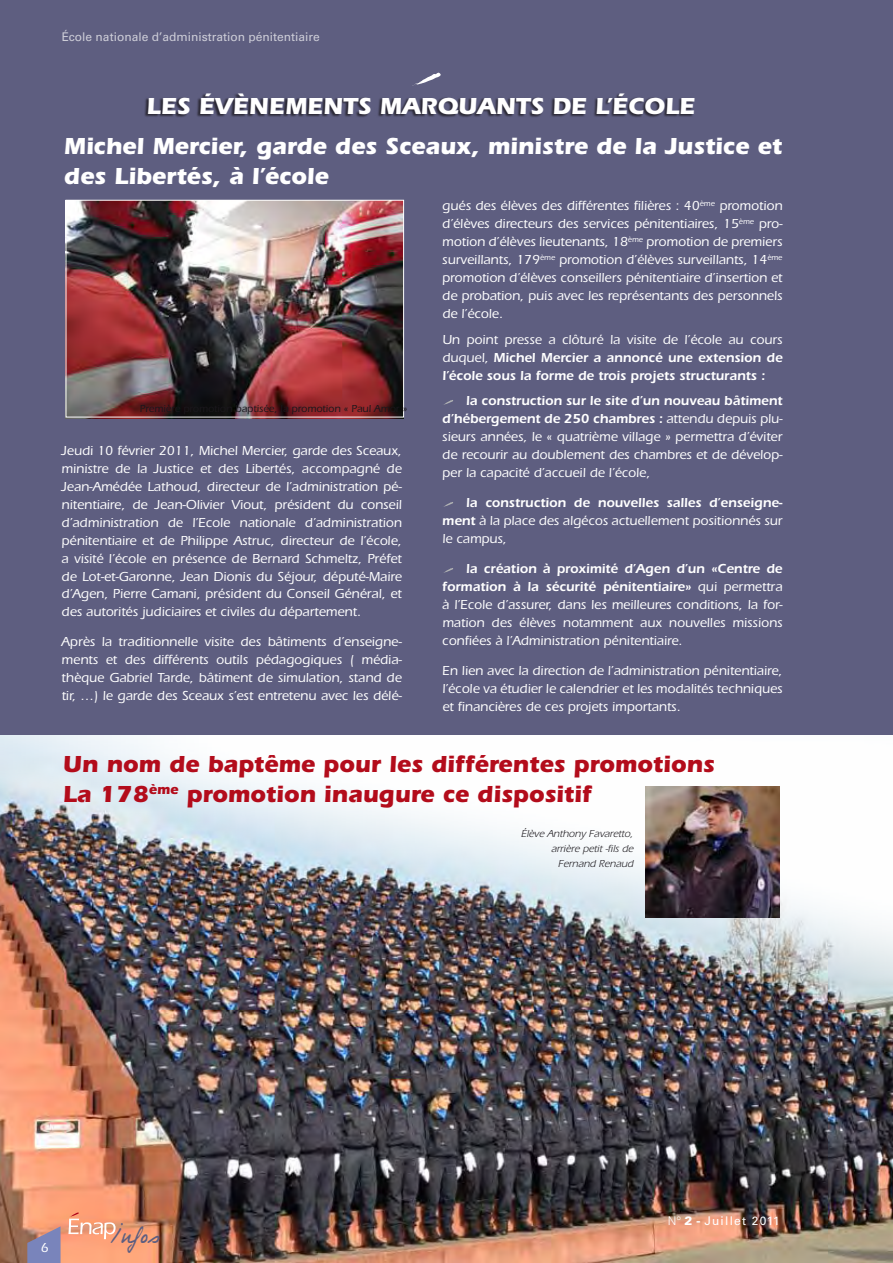
<style>
.page{position:relative;width:893px;height:1263px;background:#fff}
.page>*{position:absolute;margin:0;border:0;box-sizing:border-box;transform-origin:0 0}
.t1{font:700 24px/30px "Itc Eras";color:#fff}
.t2{font:700 24px/30px "Itc Eras";color:#b30c1b}
.t3{font:19.05px "Philing";color:#5e5e80}
.t4{font:500 13.5px/18px "Itc Eras";color:#fff;text-align:justify}
.t5{font:600 13.5px/18px "Itc Eras";color:#fff;text-align:justify}
.t6{font:12px "Univers";color:#fff}
.t7{font:12px "Univers";letter-spacing:.1em;color:#fff}
.t8{font:italic 10.5px/15px "Itc Eras";color:#1a171c;text-align:right}
.t9{font:500 10.5px "Itc Eras";color:#1a171c}
.s1{font-weight:500}
.s2{font-weight:600}
.s3{font-weight:300}
.s4{font-weight:900}
</style>
<div class="page">
<img style="left:0;top:1089px;width:893px;height:174px">
<img style="left:0;top:734px;width:893px;height:355px">
<div style="left:0;top:0;width:893px;height:734px;background:#5e5e80"></div>
<svg style="left:412px;top:72px;width:29px;height:14px"></svg>
<svg style="left:444px;top:400px;width:9px;height:5px"></svg>
<svg style="left:444px;top:502px;width:9px;height:5px"></svg>
<svg style="left:444px;top:568px;width:9px;height:5px"></svg>
<svg style="left:27px;top:1226px;width:34px;height:37px"></svg>
<svg style="left:68px;top:1212px;width:48px;height:27px"></svg>
<img style="left:66px;top:202px;width:338px;height:216px">
<div style="left:66px;top:200px;width:338px;height:217px;border:1px solid #fff"></div>
<div style="left:144px;top:93px;width:551px;height:25px;background:#1a171c;opacity:.75"></div>
<img style="left:646px;top:787px;width:134px;height:131px">
<p class="t6" style="left:62px;top:29px;width:260px">École nationale d’administration pénitentiaire</p>
<h1 class="t1" style="left:147px;top:91px;width:15px">les</h1>
<h1 class="t1" style="left:199px;top:91px;width:89px">évèneme</h1>
<h1 class="t1" style="left:323px;top:91px;width:77px">nts mar</h1>
<h1 class="t1" style="left:437px;top:91px;width:259px">quants DE L’éCOLE</h1>
<h1 class="t1" style="left:64px;top:131px;width:720px">Michel Mercier, garde des Sceaux, ministre de la Justice et des Libertés, à l’école</h1>
<p class="t9" style="left:140px;top:402px;width:269px">Première promotion baptisée, la promotion « Paul Amor »</p>
<p class="t4" style="left:62px;top:441px;width:342px">Jeudi 10 février 2011, Michel Mercier, garde des Sceaux, ministre de la Justice et des Libertés, accompagné de Jean-Amédée Lathoud, directeur de l’administration pé&shy;nitentiaire, de Jean-Olivier Viout, président du conseil d’administration de l’Ecole nationale d’administration pénitentiaire et de Philippe Astruc, directeur de l’école, a visité l’école en présence de Bernard Schmeltz, Préfet de Lot-et-Garonne, Jean Dionis du Séjour, député-Maire d’Agen, Pierre Camani, président du Conseil Général, et des autorités judiciaires et civiles du département.</p>
<p class="t4" style="left:62px;top:633px;width:342px">Après la traditionnelle visite des bâtiments d’enseigne&shy;ments et des différents outils pédagogiques ( média&shy;thèque Gabriel Tarde, bâtiment de simulation, stand de tir, …) le garde des Sceaux s’est entretenu avec les délé-</p>
<p class="t4" style="left:442px;top:197px;width:342px">gués des élèves des différentes filières : 40<sup>ème</sup> promotion d’élèves directeurs des services pénitentiaires, 15<sup>ème</sup> pro&shy;motion d’élèves lieutenants, 18<sup>ème</sup> promotion de premiers surveillants, 179<sup>ème</sup> promotion d’élèves surveillants, 14<sup>ème </sup>promotion d’élèves conseillers pénitentiaire d’insertion et de probation, puis avec les représentants des personnels de l’école.</p>
<p class="t5" style="left:442px;top:330px;width:342px"><span class="s1">Un point presse a clôturé la visite de l’école au cours duquel,</span> Michel Mercier a annoncé une extension de l’école sous la forme de trois projets structurants :</p>
<p class="t4" style="left:442px;top:392px;width:342px;text-indent:24px"><span class="s2">la construction sur le site d’un nouveau bâtiment d’hébergement de 250 chambres :</span> attendu depuis plu&shy;sieurs années, le « quatrième village » permettra d’éviter de recourir au doublement des chambres et de dévelop&shy;per la capacité d’accueil de l’école,</p>
<p class="t4" style="left:442px;top:494px;width:342px;text-indent:24px"><span class="s2">la construction de nouvelles salles d’enseigne&shy;ment</span> à la place des algécos actuellement positionnés sur le campus,</p>
<p class="t4" style="left:442px;top:560px;width:342px;text-indent:24px"><span class="s2">la création à proximité d’Agen d’un «Centre de formation à la sécurité pénitentiaire»</span> qui permettra à l’Ecole d’assurer, dans les meilleures conditions, la for&shy;mation des élèves notamment aux nouvelles missions confiées à l’Administration pénitentiaire.</p>
<p class="t4" style="left:442px;top:662px;width:342px">En lien avec la direction de l’administration pénitentiaire, l’école va étudier le calendrier et les modalités techniques et financières de ces projets importants.</p>
<h1 class="t2" style="left:63px;top:749px;width:653px">Un nom de baptême pour les différentes promotions<br>La 178<sup>ème</sup> promotion inaugure ce dispositif</h1>
<p class="t8" style="left:521px;top:826px;width:116px">élève Anthony Favaretto, arrière petit -fils de<br>Fernand Renaud</p>
<p class="t4" style="left:41px;top:1238px;width:9px">6</p>
<h2 class="t3" style="left:111px;top:1225px;width:51px">Infos</h2>
<p class="t7" style="left:668px;top:1214px;width:114px"><span class="s3">N°</span> <span class="s4">2 -</span> Juillet 2011</p>
</div>
